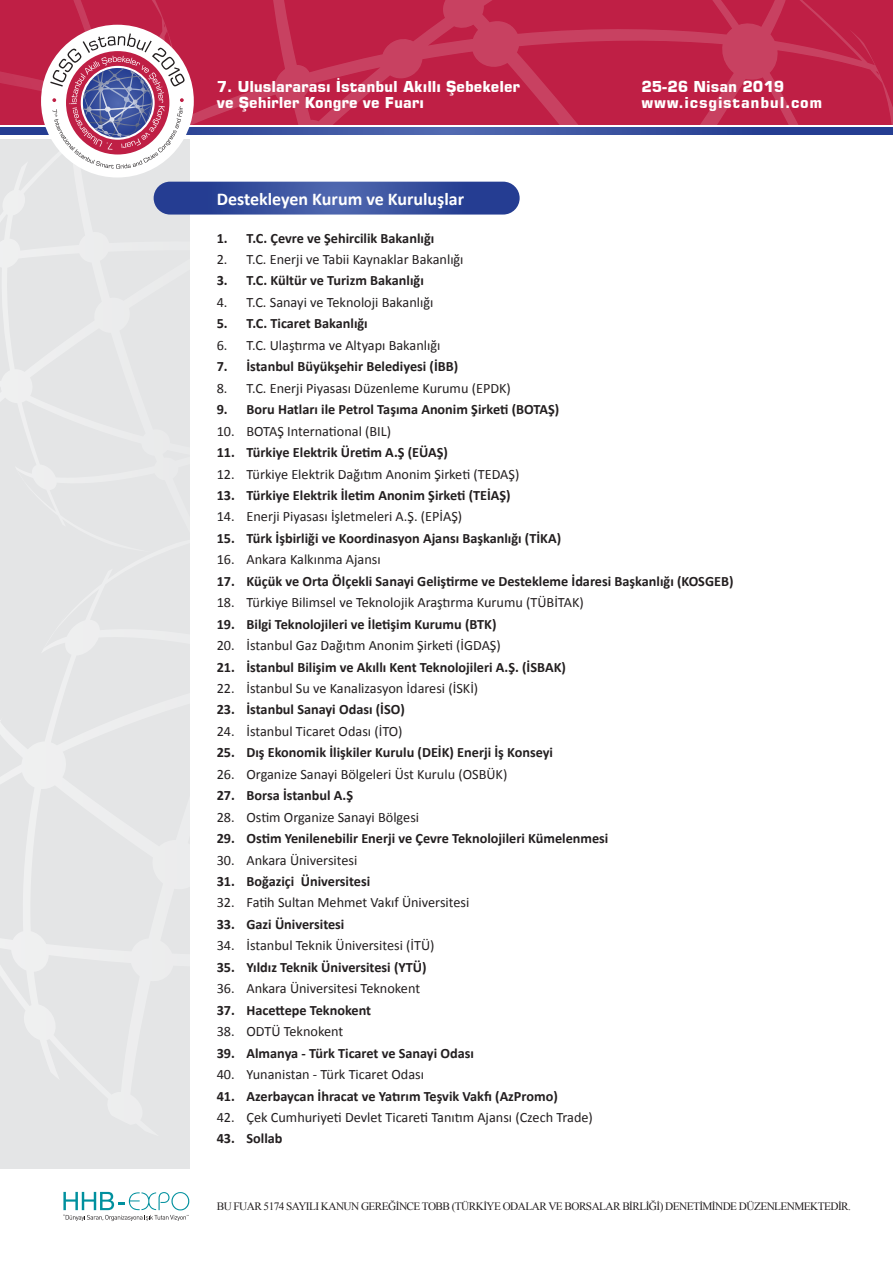
<style>
.page{position:relative;width:893px;height:1263px;background:#fff}
.page>*{position:absolute;margin:0;border:0;box-sizing:border-box;transform-origin:0 0}
.t1{font:700 18px "Calibri";color:#fff}
.t2{font:700 15px/16.5px "Square 721 BT";color:#fff}
.t3{font:700 15px/16.5px "Square 721 BT";letter-spacing:.05em;color:#fff}
.t4{font:700 14.25px "Calibri";color:#231f20}
.t5{font:14.25px "Calibri";color:#231f20}
.t6{font:11.25px "Times New Roman";letter-spacing:-.05em;color:#231f20}
</style>
<div class="page">
<div style="left:0;top:139px;width:189px;height:1030px;background:#e4e5e6"></div>
<svg style="left:0;top:169px;width:189px;height:307px"></svg>
<svg style="left:0;top:639px;width:62px;height:438px"></svg>
<svg style="left:186px;top:128px;width:707px;height:7px;background:#38519f"></svg>
<svg style="left:63px;top:1192px;width:126px;height:29px"></svg>
<svg style="left:185px;top:0;width:117px;height:124px;background:#c0254a"></svg>
<svg style="left:302px;top:0;width:591px;height:124px;background:#c1264b"></svg>
<div style="left:41px;top:25px;width:153px;height:152px;background:#fff;border-radius:50%"></div>
<svg style="left:0;top:0;width:185px;height:169px"></svg>
<svg style="left:154px;top:182px;width:366px;height:33px;background:#374f9d"></svg>
<p class="t2" style="left:217px;top:78px;width:305px">7. Uluslararası İstanbul Akıllı Şebekeler ve Şehirler Kongre ve Fuarı</p>
<p class="t3" style="left:641px;top:78px;width:182px">25-26 Nisan 2019 www.icsgistanbul.com</p>
<p class="t1" style="left:217px;top:187px;width:249px">Destekleyen Kurum ve Kuruluşlar</p>
<p class="t4" style="left:217px;top:229px;width:219px">1. T.C. Çevre ve Şehircilik Bakanlığı</p>
<p class="t5" style="left:217px;top:250px;width:248px">2. T.C. Enerji ve Tabii Kaynaklar Bakanlığı</p>
<p class="t4" style="left:217px;top:272px;width:209px">3. T.C. Kültür ve Turizm Bakanlığı</p>
<p class="t5" style="left:217px;top:293px;width:218px">4. T.C. Sanayi ve Teknoloji Bakanlığı</p>
<p class="t4" style="left:217px;top:314px;width:153px">5. T.C. Ticaret Bakanlığı</p>
<p class="t5" style="left:217px;top:336px;width:225px">6. T.C. Ulaştırma ve Altyapı Bakanlığı</p>
<p class="t4" style="left:217px;top:357px;width:243px">7. İstanbul Büyükşehir Belediyesi (İBB)</p>
<p class="t5" style="left:217px;top:379px;width:296px">8. T.C. Enerji Piyasası Düzenleme Kurumu (EPDK)</p>
<p class="t4" style="left:217px;top:400px;width:344px">9. Boru Hatları ile Petrol Taşıma Anonim Şirketi (BOTAŞ)</p>
<p class="t5" style="left:217px;top:422px;width:176px">10. BOTAŞ International (BIL)</p>
<p class="t4" style="left:217px;top:443px;width:233px">11. Türkiye Elektrik Üretim A.Ş (EÜAŞ)</p>
<p class="t5" style="left:217px;top:465px;width:304px">12. Türkiye Elektrik Dağıtım Anonim Şirketi (TEDAŞ)</p>
<p class="t4" style="left:217px;top:486px;width:295px">13. Türkiye Elektrik İletim Anonim Şirketi (TEİAŞ)</p>
<p class="t5" style="left:217px;top:508px;width:247px">14. Enerji Piyasası İşletmeleri A.Ş. (EPİAŞ)</p>
<p class="t4" style="left:217px;top:529px;width:346px">15. Türk İşbirliği ve Koordinasyon Ajansı Başkanlığı (TİKA)</p>
<p class="t5" style="left:217px;top:551px;width:165px">16. Ankara Kalkınma Ajansı</p>
<p class="t4" style="left:217px;top:572px;width:518px">17. Küçük ve Orta Ölçekli Sanayi Geliştirme ve Destekleme İdaresi Başkanlığı (KOSGEB)</p>
<p class="t5" style="left:217px;top:593px;width:368px">18. Türkiye Bilimsel ve Teknolojik Araştırma Kurumu (TÜBİTAK)</p>
<p class="t4" style="left:217px;top:615px;width:281px">19. Bilgi Teknolojileri ve İletişim Kurumu (BTK)</p>
<p class="t5" style="left:217px;top:636px;width:286px">20. İstanbul Gaz Dağıtım Anonim Şirketi (İGDAŞ)</p>
<p class="t4" style="left:217px;top:658px;width:351px">21. İstanbul Bilişim ve Akıllı Kent Teknolojileri A.Ş. (İSBAK)</p>
<p class="t5" style="left:217px;top:679px;width:263px">22. İstanbul Su ve Kanalizasyon İdaresi (İSKİ)</p>
<p class="t4" style="left:217px;top:701px;width:190px">23. İstanbul Sanayi Odası (İSO)</p>
<p class="t5" style="left:217px;top:722px;width:187px">24. İstanbul Ticaret Odası (İTO)</p>
<p class="t4" style="left:217px;top:743px;width:338px">25. Dış Ekonomik İlişkiler Kurulu (DEİK) Enerji İş Konseyi</p>
<p class="t5" style="left:217px;top:765px;width:292px">26. Organize Sanayi Bölgeleri Üst Kurulu (OSBÜK)</p>
<p class="t4" style="left:217px;top:786px;width:138px">27. Borsa İstanbul A.Ş</p>
<p class="t5" style="left:217px;top:808px;width:204px">28. Ostim Organize Sanayi Bölgesi</p>
<p class="t4" style="left:217px;top:829px;width:393px">29. Ostim Yenilenebilir Enerji ve Çevre Teknolojileri Kümelenmesi</p>
<p class="t5" style="left:217px;top:851px;width:142px">30. Ankara Üniversitesi</p>
<p class="t4" style="left:217px;top:872px;width:155px">31. Boğaziçi Üniversitesi</p>
<p class="t5" style="left:217px;top:894px;width:254px">32. Fatih Sultan Mehmet Vakıf Üniversitesi</p>
<p class="t4" style="left:217px;top:915px;width:129px">33. Gazi Üniversitesi</p>
<p class="t5" style="left:217px;top:937px;width:219px">34. İstanbul Teknik Üniversitesi (İTÜ)</p>
<p class="t4" style="left:217px;top:958px;width:211px">35. Yıldız Teknik Üniversitesi (YTÜ)</p>
<p class="t5" style="left:217px;top:979px;width:205px">36. Ankara Üniversitesi Teknokent</p>
<p class="t4" style="left:217px;top:1001px;width:156px">37. Hacettepe Teknokent</p>
<p class="t5" style="left:217px;top:1022px;width:128px">38. ODTÜ Teknokent</p>
<p class="t4" style="left:217px;top:1044px;width:259px">39. Almanya - Türk Ticaret ve Sanayi Odası</p>
<p class="t5" style="left:217px;top:1065px;width:209px">40. Yunanistan - Türk Ticaret Odası</p>
<p class="t4" style="left:217px;top:1087px;width:343px">41. Azerbaycan İhracat ve Yatırım Teşvik Vakfı (AzPromo)</p>
<p class="t5" style="left:217px;top:1108px;width:378px">42. Çek Cumhuriyeti Devlet Ticareti Tanıtım Ajansı (Czech Trade)</p>
<p class="t4" style="left:217px;top:1129px;width:67px">43. Sollab</p>
<p class="t6" style="left:217px;top:1199px;width:636px">BU FUAR 5174 SAYILI KANUN GEREĞİNCE TOBB (TÜRKİYE ODALAR VE BORSALAR BİRLİĞİ) DENETİMİNDE DÜZENLENMEKTEDİR.</p>
</div>
